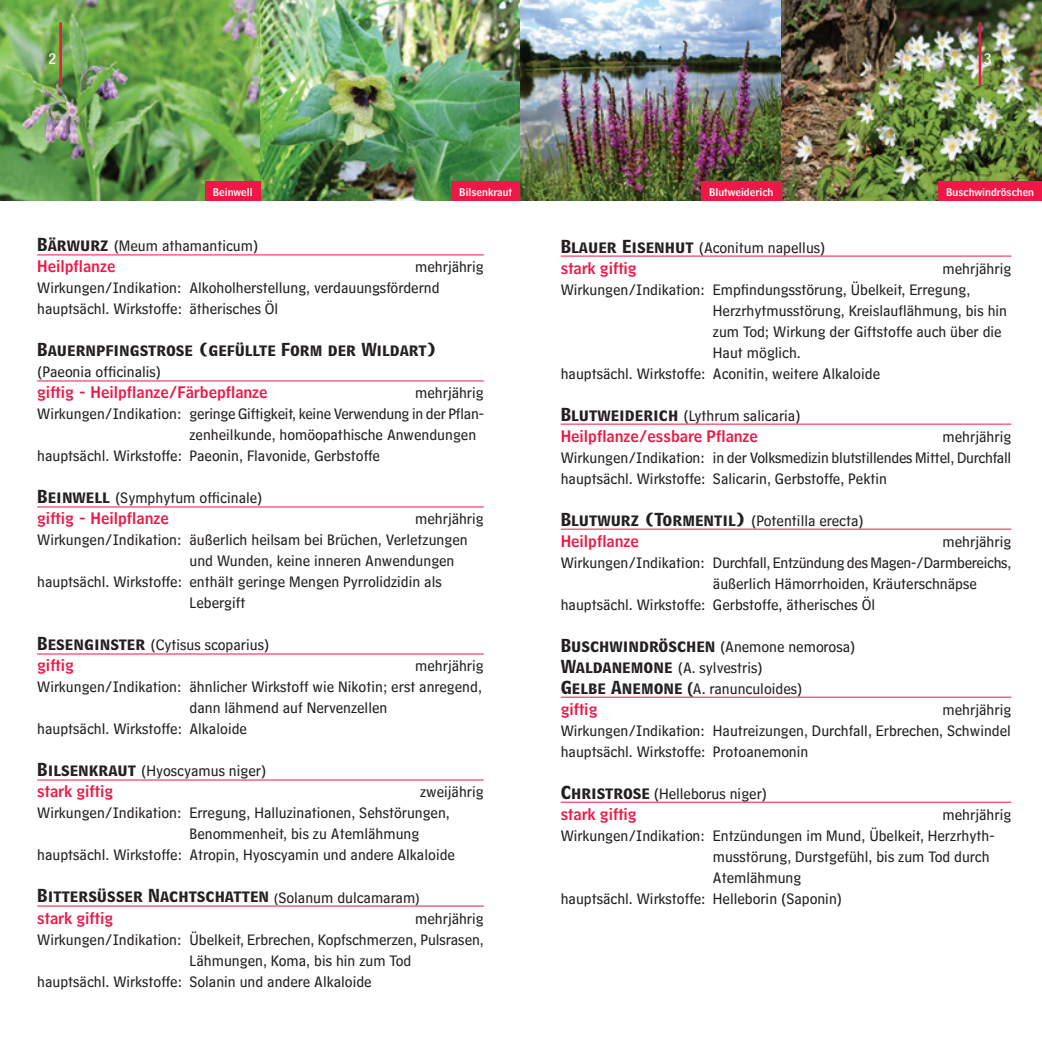
<style>
.page{position:relative;width:1042px;height:1042px;background:#fff}
.page>*{position:absolute;margin:0;border:0;box-sizing:border-box;transform-origin:0 0}
.t1{font:15.75px/21px "HM Text";color:#231f20}
.t2{font:15.75px "HM Headline";color:#ed1845}
.t3{font:15.75px "HM Big Caps";color:#231f20}
.t4{font:15.75px "HM Text";color:#fff}
.t5{font:10.5px "HM Headline";color:#fff}
.s1{font-family:"HM Big Caps"}
.s2{font-family:"HM Text";font-size:14px}
.s3{font-family:"HM Text"}
.s4{font-family:"HM Headline"}
</style>
<div class="page">
<hr style="left:37px;top:254px;width:447px;height:1px;background:#ed1845">
<hr style="left:37px;top:380px;width:447px;height:1px;background:#ed1845">
<hr style="left:37px;top:506px;width:447px;height:1px;background:#ed1845">
<hr style="left:37px;top:653px;width:447px;height:1px;background:#ed1845">
<hr style="left:37px;top:779px;width:447px;height:1px;background:#ed1845">
<hr style="left:37px;top:905px;width:447px;height:1px;background:#ed1845">
<img style="left:0;top:0;width:1042px;height:201px">
<div style="left:205px;top:181px;width:55px;height:20px;background:#ed1845"></div>
<div style="left:451px;top:181px;width:70px;height:20px;background:#ed1845"></div>
<hr style="left:59px;top:22px;width:3px;height:63px;background:#ed1845">
<hr style="left:561px;top:256px;width:450px;height:1px;background:#ed1845">
<hr style="left:561px;top:424px;width:450px;height:1px;background:#ed1845">
<hr style="left:561px;top:529px;width:450px;height:1px;background:#ed1845">
<hr style="left:561px;top:697px;width:450px;height:1px;background:#ed1845">
<hr style="left:561px;top:802px;width:450px;height:1px;background:#ed1845">
<div style="left:701px;top:181px;width:80px;height:20px;background:#ed1845"></div>
<div style="left:938px;top:181px;width:104px;height:20px;background:#ed1845"></div>
<hr style="left:979px;top:22px;width:2px;height:63px;background:#ed1845">
<p class="t4" style="left:49px;top:45px;width:9px">2</p>
<p class="t4" style="left:984px;top:45px;width:9px">3</p>
<p class="t5" style="left:213px;top:183px;width:41px">Beinwell</p>
<p class="t5" style="left:459px;top:183px;width:54px">Bilsenkraut</p>
<p class="t5" style="left:465px;top:183px;width:54px">Bilsenkraut</p>
<p class="t5" style="left:709px;top:183px;width:66px">Blutweiderich</p>
<p class="t5" style="left:946px;top:183px;width:90px">Buschwindröschen</p>
<p class="t1" style="left:37px;top:233px;width:223px"><span class="s1">Bärwurz</span> (Meum athamanticum)</p>
<p class="t2" style="left:37px;top:253px;width:80px">Heilpflanze</p>
<p class="t1" style="left:37px;top:254px;width:448px;text-indent:378px">mehrjährig<br>Wirkungen/Indikation: Alkoholherstellung, verdauungsfördernd hauptsächl. Wirkstoffe: ätherisches Öl</p>
<p class="t3" style="left:37px;top:337px;width:401px">Bauernpfingstrose (gefüllte Form der Wildart)</p>
<p class="t1" style="left:37px;top:359px;width:125px">(Paeonia officinalis)</p>
<p class="t2" style="left:37px;top:379px;width:232px">giftig - Heilpflanze/Färbepflanze</p>
<p class="t1" style="left:415px;top:380px;width:70px">mehrjährig</p>
<p class="t1" style="left:37px;top:401px;width:448px">Wirkungen/Indikation: geringe Giftigkeit, keine Verwendung in der Pflan-</p>
<p class="t1" style="left:189px;top:422px;width:288px">zenheilkunde, homöopathische Anwendungen</p>
<p class="t1" style="left:37px;top:443px;width:344px">hauptsächl. Wirkstoffe: Paeonin, Flavonide, Gerbstoffe</p>
<p class="t1" style="left:37px;top:485px;width:227px"><span class="s1">Beinwell</span> (Symphytum officinale)</p>
<p class="t2" style="left:37px;top:505px;width:133px">giftig - Heilpflanze</p>
<p class="t1" style="left:415px;top:506px;width:70px">mehrjährig</p>
<p class="t1" style="left:37px;top:527px;width:432px">Wirkungen/Indikation: äußerlich heilsam bei Brüchen, Verletzungen</p>
<p class="t1" style="left:189px;top:548px;width:266px">und Wunden, keine inneren Anwendungen</p>
<p class="t1" style="left:37px;top:569px;width:406px">hauptsächl. Wirkstoffe: enthält geringe Mengen Pyrrolidzidin als</p>
<p class="t1" style="left:189px;top:590px;width:57px">Lebergift</p>
<p class="t1" style="left:37px;top:632px;width:234px"><span class="s1">Besenginster</span> (Cytisus scoparius)</p>
<p class="t2" style="left:37px;top:652px;width:38px">giftig</p>
<p class="t1" style="left:415px;top:653px;width:70px">mehrjährig</p>
<p class="t1" style="left:37px;top:674px;width:446px">Wirkungen/Indikation: ähnlicher Wirkstoff wie Nikotin; erst anregend,</p>
<p class="t1" style="left:189px;top:695px;width:199px">dann lähmend auf Nervenzellen</p>
<p class="t1" style="left:37px;top:716px;width:211px">hauptsächl. Wirkstoffe: Alkaloide</p>
<p class="t1" style="left:37px;top:758px;width:231px"><span class="s1">Bilsenkraut</span> (Hyoscyamus niger)</p>
<p class="t2" style="left:37px;top:778px;width:78px">stark giftig</p>
<p class="t1" style="left:420px;top:779px;width:65px">zweijährig</p>
<p class="t1" style="left:37px;top:800px;width:414px">Wirkungen/Indikation: Erregung, Halluzinationen, Sehstörungen,</p>
<p class="t1" style="left:189px;top:821px;width:231px">Benommenheit, bis zu Atemlähmung</p>
<p class="t1" style="left:37px;top:842px;width:419px">hauptsächl. Wirkstoffe: Atropin, Hyoscyamin und andere Alkaloide</p>
<p class="t3" style="left:37px;top:883px;width:384px">Bittersüßer Nachtschatten <span class="s2">(</span><span class="s3">Solanum dulcamaram</span><span class="s2">)</span></p>
<p class="t2" style="left:37px;top:904px;width:78px">stark giftig</p>
<p class="t1" style="left:415px;top:905px;width:70px">mehrjährig</p>
<p class="t1" style="left:37px;top:926px;width:448px">Wirkungen/Indikation: Übelkeit, Erbrechen, Kopfschmerzen, Pulsrasen,</p>
<p class="t1" style="left:189px;top:947px;width:223px">Lähmungen, Koma, bis hin zum Tod</p>
<p class="t1" style="left:37px;top:968px;width:336px">hauptsächl. Wirkstoffe: Solanin und andere Alkaloide</p>
<p class="t1" style="left:561px;top:234px;width:266px"><span class="s1">Blauer Eisenhut</span> (Aconitum napellus)</p>
<p class="t2" style="left:561px;top:254px;width:78px">stark giftig</p>
<p class="t1" style="left:942px;top:255px;width:70px">mehrjährig</p>
<p class="t1" style="left:561px;top:276px;width:411px">Wirkungen/Indikation: Empfindungsstörung, Übelkeit, Erregung,</p>
<p class="t1" style="left:713px;top:297px;width:296px">Herzrhytmusstörung, Kreislauflähmung, bis hin</p>
<p class="t1" style="left:713px;top:318px;width:290px">zum Tod; Wirkung der Giftstoffe auch über die</p>
<p class="t1" style="left:713px;top:339px;width:89px">Haut möglich.</p>
<p class="t1" style="left:561px;top:360px;width:321px">hauptsächl. Wirkstoffe: Aconitin, weitere Alkaloide</p>
<p class="t1" style="left:561px;top:402px;width:241px"><span class="s1">Blutweiderich</span> (Lythrum salicaria)</p>
<p class="t2" style="left:561px;top:422px;width:199px">Heilpflanze/essbare Pflanze</p>
<p class="t1" style="left:561px;top:423px;width:452px;text-align:justify;text-indent:382px">mehrjährig Wirkungen/Indikation: in der Volksmedizin blutstillendes Mittel, Durchfall hauptsächl. Wirkstoffe: Salicarin, Gerbstoffe, Pektin</p>
<p class="t3" style="left:561px;top:506px;width:305px">Blutwurz (Tormentil) <span class="s3">(Potentilla erecta)</span></p>
<p class="t2" style="left:561px;top:527px;width:80px">Heilpflanze</p>
<p class="t1" style="left:942px;top:528px;width:70px">mehrjährig</p>
<p class="t1" style="left:561px;top:549px;width:452px">Wirkungen/Indikation: Durchfall, Entzündung des Magen-/Darmbereichs,</p>
<p class="t1" style="left:713px;top:570px;width:265px">äußerlich Hämorrhoiden, Kräuterschnäpse</p>
<p class="t1" style="left:561px;top:591px;width:316px">hauptsächl. Wirkstoffe: Gerbstoffe, ätherisches Öl</p>
<p class="t1" style="left:561px;top:633px;width:296px"><span class="s1">Buschwindröschen</span> (Anemone nemorosa)<br><span class="s1">Waldanemone</span> (A. sylvestris)<br><span class="s1">Gelbe Anemone</span> <span class="s4">(</span>A. ranunculoides)</p>
<p class="t2" style="left:561px;top:695px;width:38px">giftig</p>
<p class="t1" style="left:561px;top:696px;width:452px;text-align:justify;text-indent:382px">mehrjährig Wirkungen/Indikation: Hautreizungen, Durchfall, Erbrechen, Schwindel hauptsächl. Wirkstoffe: Protoanemonin</p>
<p class="t1" style="left:561px;top:780px;width:208px"><span class="s1">Christrose</span> (Helleborus niger)</p>
<p class="t2" style="left:561px;top:800px;width:78px">stark giftig</p>
<p class="t1" style="left:942px;top:801px;width:70px">mehrjährig</p>
<p class="t1" style="left:561px;top:822px;width:435px">Wirkungen/Indikation: Entzündungen im Mund, Übelkeit, Herzrhyth-</p>
<p class="t1" style="left:713px;top:843px;width:278px">musstörung, Durstgefühl, bis zum Tod durch</p>
<p class="t1" style="left:713px;top:864px;width:90px">Atemlähmung</p>
<p class="t1" style="left:561px;top:885px;width:283px">hauptsächl. Wirkstoffe: Helleborin (Saponin)</p>
</div>
